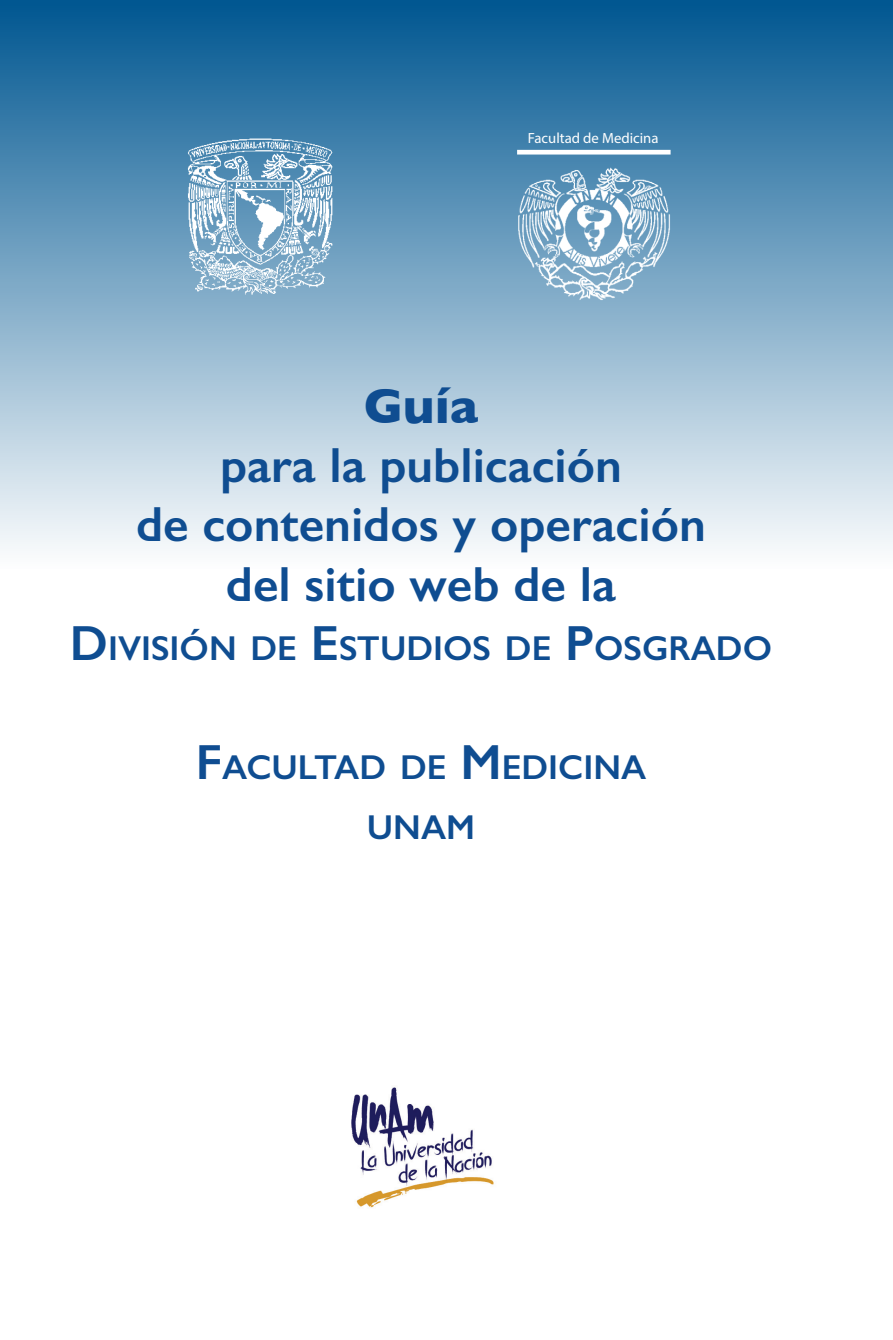
<style>
.page{position:relative;width:893px;height:1340px;background:#fff}
.page>*{position:absolute;margin:0;border:0;box-sizing:border-box;transform-origin:0 0}
.t1{font:600 49.5px "Gill Sans";color:#0f4d91}
.t2{font:700 49.5px "Gill Sans";color:#0f4d91}
.t3{font:600 34.65px "Gill Sans";color:#0f4d91}
.t4{font:14.85px "Myriad Pro";color:#fff}
.s1{font-size:49.5px}
</style>
<div class="page">
<svg style="left:0;top:0;width:893px;height:549px;background:#7ca8c6"></svg>
<img style="left:179px;top:128px;width:164px;height:181px">
<img style="left:510px;top:151px;width:172px;height:160px">
<hr style="left:517px;top:150px;width:154px;height:4px;background:#fff">
<img style="left:351px;top:1087px;width:143px;height:121px">
<p class="t4" style="left:528px;top:129px;width:132px">Facultad de Medicina</p>
<p class="t2" style="left:364px;top:366px;width:116px">Guía</p>
<p class="t1" style="left:220px;top:435px;width:403px">para la publicación</p>
<p class="t1" style="left:136px;top:495px;width:571px">de contenidos y operación</p>
<p class="t1" style="left:226px;top:554px;width:392px">del sitio web de la</p>
<p class="t3" style="left:70px;top:627px;width:704px"><span class="s1">D</span>IVISIÓN DE <span class="s1">E</span>STUDIOS DE <span class="s1">P</span>OSGRADO</p>
<p class="t3" style="left:196px;top:746px;width:452px"><span class="s1">F</span>ACULTAD DE <span class="s1">M</span>EDICINA</p>
<p class="t3" style="left:367px;top:806px;width:105px">UNAM</p>
</div>
